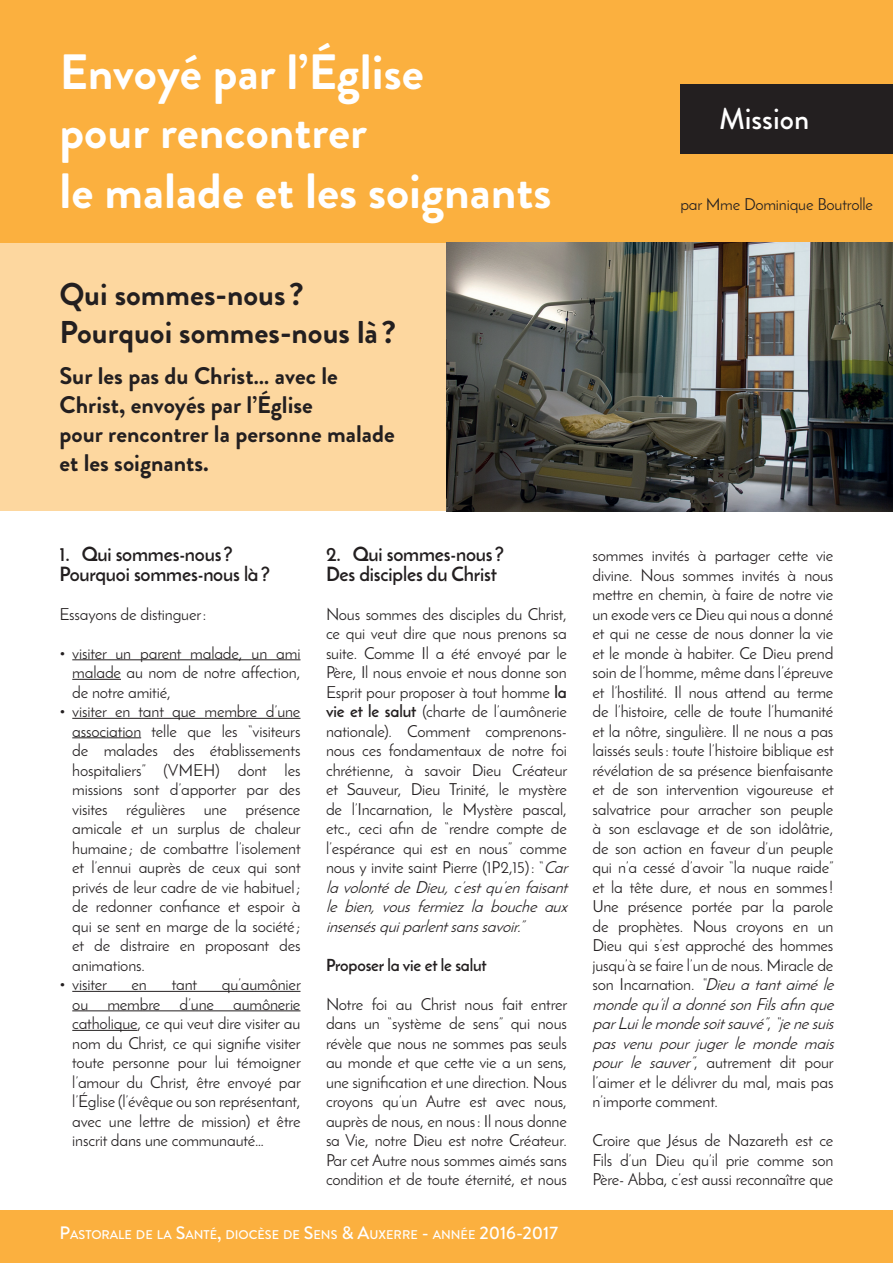
<style>
.page{position:relative;width:893px;height:1263px;background:#fff}
.page>*{position:absolute;margin:0;border:0;box-sizing:border-box;transform-origin:0 0}
.t1{font:700 49.5px/59.4px "Brandon Grotesque";color:#fff}
.t2{font:700 31.5px/37.8px "Brandon Grotesque";color:#231f20}
.t3{font:500 30px "Brandon Grotesque";color:#fff}
.t4{font:700 24px/28.8px "Brandon Grotesque";color:#231f20}
.t5{font:700 19.5px/19.5px "Josefin Sans";letter-spacing:-.01em;color:#231f20}
.t6{font:16.5px/19.5px "Josefin Sans";letter-spacing:-.01em;color:#231f20;text-align:justify}
.t7{font:700 16.5px "Josefin Sans";letter-spacing:-.01em;color:#231f20}
.t8{font:500 12.6px "Brandon Grotesque";color:#fff}
.s1{font-weight:700}
.s2{font-style:italic}
.s3{font-size:18px}
</style>
<div class="page">
<div style="left:0;top:1210px;width:893px;height:53px;background:#fbb03f"></div>
<div style="left:0;top:0;width:893px;height:242px;background:#fbb03f"></div>
<div style="left:0;top:242px;width:446px;height:269px;background:#fdd79f"></div>
<div style="left:680px;top:84px;width:213px;height:69px;background:#231f20"></div>
<img style="left:446px;top:242px;width:447px;height:269px">
<hr style="left:72px;top:659px;width:228px;height:1px;background:#231f20">
<hr style="left:72px;top:679px;width:49px;height:1px;background:#231f20">
<hr style="left:72px;top:718px;width:228px;height:1px;background:#231f20">
<hr style="left:72px;top:737px;width:69px;height:1px;background:#231f20">
<hr style="left:72px;top:991px;width:228px;height:1px;background:#231f20">
<hr style="left:72px;top:1010px;width:228px;height:1px;background:#231f20">
<hr style="left:72px;top:1030px;width:65px;height:1px;background:#231f20">
<h1 class="t1" style="left:60px;top:43px;width:493px">Envoyé par l’Église<br>pour rencontrer<br>le malade et les soignants</h1>
<h2 class="t2" style="left:60px;top:276px;width:338px">Qui sommes-nous ?<br>Pourquoi sommes-nous là ?</h2>
<h3 class="t4" style="left:60px;top:362px;width:337px">Sur les pas du Christ… avec le<br>Christ, envoyés par l’Église<br>pour rencontrer la personne malade et les soignants.</h3>
<h3 class="t3" style="left:719px;top:98px;width:92px">Mission</h3>
<p class="t6" style="left:680px;top:194px;width:194px">par Mme Dominique Boutrolle</p>
<p class="t5" style="left:60px;top:544px;width:212px">1. Qui sommes-nous?<br>Pourquoi sommes-nous là?</p>
<p class="t6" style="left:60px;top:604px;width:148px">Essayons de distinguer:</p>
<p class="t6" style="left:72px;top:643px;width:230px;text-indent:-13px">• visiter un parent malade, un ami malade au nom de notre affection, de notre amitié,</p>
<p class="t6" style="left:72px;top:701px;width:230px;text-indent:-13px">• visiter en tant que membre d’une association telle que les “visiteurs de malades des établissements hospitaliers” (VMEH) dont les missions sont d’apporter par des visites régulières une présence amicale et un surplus de chaleur humaine; de combattre l’isolement et l’ennui auprès de ceux qui sont privés de leur cadre de vie habituel; de redonner confiance et espoir à qui se sent en marge de la société; et de distraire en proposant des animations.</p>
<p class="t6" style="left:60px;top:974px;width:49px">• visiter</p>
<p class="t6" style="left:132px;top:974px;width:17px">en</p>
<p class="t6" style="left:172px;top:974px;width:27px">tant</p>
<p class="t6" style="left:72px;top:974px;width:230px;text-indent:150px">qu’aumônier ou membre d’une aumônerie catholique, ce qui veut dire visiter au nom du Christ, ce qui signifie visiter toute personne pour lui témoigner l’amour du Christ, être envoyé par l’Église (l’évêque ou son représentant, avec une lettre de mission) et être inscrit dans une communauté…</p>
<p class="t5" style="left:326px;top:544px;width:180px">2. Qui sommes-nous?<br>Des disciples du Christ</p>
<p class="t6" style="left:326px;top:604px;width:248px;text-align:left">Nous sommes des disciples du Christ, ce qui veut dire que nous prenons sa suite. Comme Il a été envoyé par le Père, Il nous envoie et nous donne son Esprit pour proposer à tout homme <span class="s1">la vie et le salut</span> (charte de l’aumônerie nationale). Comment comprenons&shy;nous ces fondamentaux de notre foi chrétienne, à savoir Dieu Créateur et Sauveur, Dieu Trinité, le mystère de l’Incarnation, le Mystère pascal, etc., ceci afin de “rendre compte de l’espérance qui est en nous” comme nous y invite saint Pierre (1P2,15): “<span class="s2">Car lavolontédeDieu,c’estqu’enfaisant le bien, vous fermiez la bouche aux insensésquiparlentsanssavoir.”</span></p>
<p class="t7" style="left:326px;top:954px;width:162px">Proposer la vie et le salut</p>
<p class="t6" style="left:326px;top:994px;width:243px">Notre foi au Christ nous fait entrer dans un “système de sens” qui nous révèle que nous ne sommes pas seuls au monde et que cette vie a un sens, une signification et une direction. Nous croyons qu’un Autre est avec nous, auprès de nous, en nous: Il nous donne sa Vie, notre Dieu est notre Créateur.<br>Par cet Autre nous sommes aimés sans condition et de toute éternité, et nous</p>
<p class="t8" style="left:60px;top:1226px;width:500px"><span class="s3">P</span>ASTORALE DE LA <span class="s3">S</span>ANTÉ<span class="s3">,</span> DIOCÈSE DE <span class="s3">S</span>ENS <span class="s3">&amp; A</span>UXERRE <span class="s3">-</span> ANNÉE <span class="s3">2016-2017</span></p>
<p class="t6" style="left:592px;top:545px;width:248px;text-align:left">sommes invités à partager cette vie divine. Nous sommes invités à nous mettre en chemin, à faire de notre vie un exode vers ce Dieu qui nous a donné et qui ne cesse de nous donner la vie et le monde à habiter. Ce Dieu prend soin de l’homme, même dans l’épreuve et l’hostilité. Il nous attend au terme de l’histoire, celle de toute l’humanité et la nôtre, singulière. Il ne nous a pas laissés seuls: toute l’histoire biblique est révélation de sa présence bienfaisante et de son intervention vigoureuse et salvatrice pour arracher son peuple à son esclavage et de son idolâtrie, de son action en faveur d’un peuple qui n’a cessé d’avoir “la nuque raide” et la tête dure, et nous en sommes!<br>Une présence portée par la parole de prophètes. Nous croyons en un Dieu qui s’est approché des hommes jusqu’à se faire l’un de nous. Miracle de son Incarnation. <span class="s2">“Dieuatantaiméle mondequ’iladonnésonFilsafinque parLuilemondesoitsauvé”</span>, <span class="s2">“jenesuis pas venu pour juger le monde mais pour le sauver”</span>, autrement dit pour l’aimer et le délivrer du mal, mais pas n’importe comment.</p>
<p class="t6" style="left:592px;top:1130px;width:242px">Croire que Jésus de Nazareth est ce Fils d’un Dieu qu’il prie comme son Père- Abba, c’est aussi reconnaître que</p>
</div>
